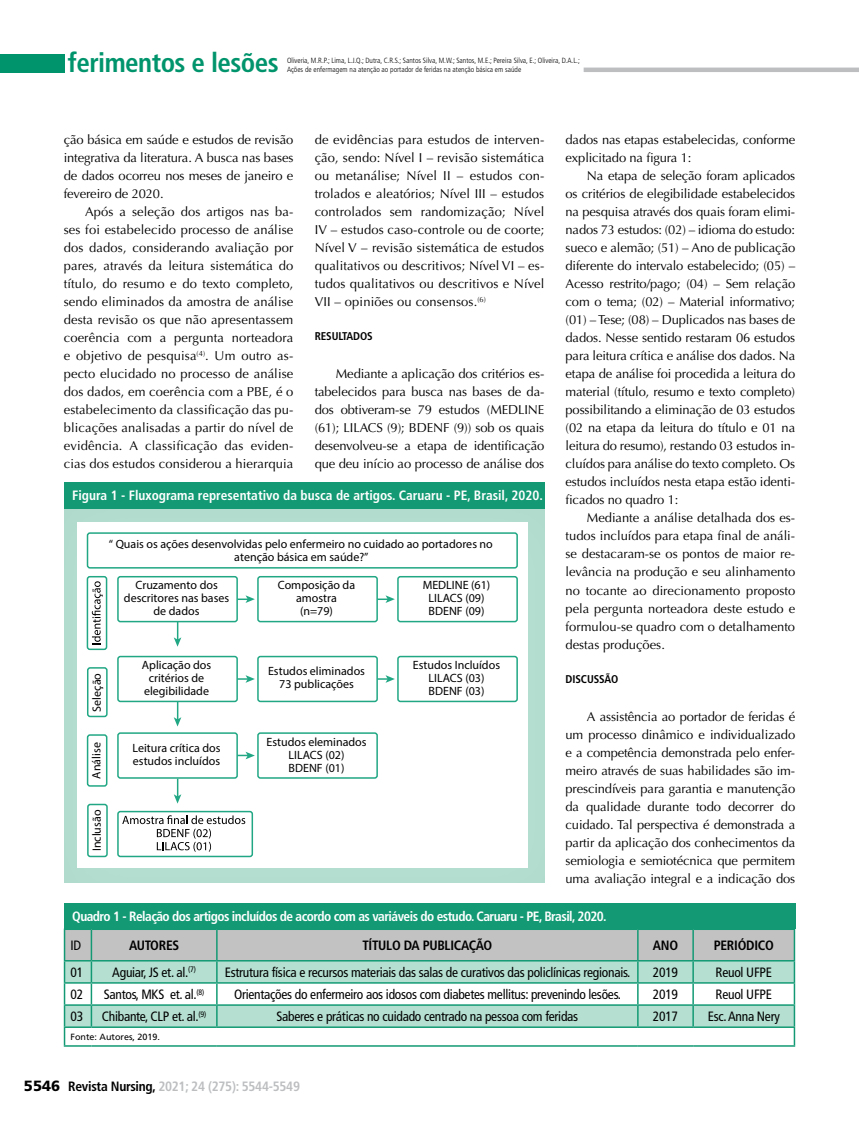
<style>
.page{position:relative;width:859px;height:1132px;background:#fff}
.page>*{position:absolute;margin:0;border:0;box-sizing:border-box;transform-origin:0 0}
.t1{font:700 condensed 27px "Frutiger LT Std";letter-spacing:-.02em;color:#00946c}
.t2{font:condensed 13.5px "Frutiger LT Std";letter-spacing:-.02em;color:#000}
.t3{font:700 condensed 13.5px "Frutiger LT Std";letter-spacing:-.04em;color:#fff}
.t4{font:700 condensed 13.5px "Frutiger LT Std";color:#fff}
.t5{font:700 condensed 13.5px "Frutiger LT Std";letter-spacing:-.02em;color:#bcbec0}
.t6{font:700 condensed 13.5px "Frutiger LT Std";letter-spacing:-.02em;color:#000}
.t7{font:12.9px/18px "Optima LT Std";letter-spacing:-.01em;color:#000;text-align:justify}
.t8{font:12px/13px "Myriad Pro";color:#000;text-align:center}
.t9{font:700 condensed 11.25px "Frutiger LT Std";letter-spacing:-.01em;color:#000}
.t10{font:9px "Frutiger LT Std";color:#000}
.t11{font:300 condensed 7.5px/9px "Frutiger LT Std";color:#000}
.s1{font-weight:900;font-stretch:normal;font-size:14.85px;color:#000}
.s2{color:#000}
</style>
<div class="page">
<div style="left:0;top:54px;width:65px;height:18px;background:#00946c"></div>
<hr style="left:584px;top:68px;width:275px;height:4px;background:#bcbec0">
<div style="left:60px;top:500px;width:485px;height:382px;background:#000;opacity:.03"></div>
<div style="left:64px;top:482px;width:480px;height:26px;background:#139a74"></div>
<div style="left:78px;top:522px;width:450px;height:345px;background:#fff"></div>
<div style="left:87px;top:575px;width:20px;height:75px;border:2px solid #21a784;border-radius:2px"></div>
<svg style="left:92px;top:581px;width:11px;height:63px"></svg>
<div style="left:87px;top:667px;width:21px;height:50px;border:2px solid #21a784;border-radius:2px"></div>
<div style="left:87px;top:734px;width:20px;height:52px;border:2px solid #21a784;border-radius:2px"></div>
<div style="left:87px;top:803px;width:21px;height:53px;border:2px solid #21a784;border-radius:2px"></div>
<svg style="left:174px;top:622px;width:7px;height:24px"></svg>
<div style="left:117px;top:575px;width:121px;height:47px;border:2px solid #21a784;border-radius:2px"></div>
<div style="left:257px;top:575px;width:121px;height:47px;border:2px solid #21a784;border-radius:2px"></div>
<div style="left:397px;top:575px;width:121px;height:47px;border:2px solid #21a784;border-radius:2px"></div>
<div style="left:87px;top:532px;width:431px;height:36px;border:2px solid #21a784;border-radius:2px"></div>
<svg style="left:237px;top:595px;width:18px;height:7px"></svg>
<svg style="left:377px;top:595px;width:18px;height:7px"></svg>
<svg style="left:174px;top:702px;width:7px;height:24px"></svg>
<div style="left:117px;top:655px;width:121px;height:47px;border:2px solid #21a784;border-radius:2px"></div>
<div style="left:257px;top:655px;width:121px;height:47px;border:2px solid #21a784;border-radius:2px"></div>
<div style="left:397px;top:655px;width:121px;height:47px;border:2px solid #21a784;border-radius:2px"></div>
<svg style="left:237px;top:675px;width:18px;height:7px"></svg>
<svg style="left:174px;top:778px;width:7px;height:25px"></svg>
<div style="left:117px;top:732px;width:121px;height:46px;border:2px solid #21a784;border-radius:2px"></div>
<div style="left:117px;top:810px;width:136px;height:46px;border:2px solid #21a784;border-radius:2px"></div>
<svg style="left:122px;top:815px;width:123px;height:36px"></svg>
<div style="left:257px;top:732px;width:121px;height:46px;border:2px solid #21a784;border-radius:2px"></div>
<svg style="left:237px;top:751px;width:18px;height:8px"></svg>
<svg style="left:377px;top:675px;width:18px;height:7px"></svg>
<svg style="left:64px;top:928px;width:731px;height:116px"></svg>
<hr style="left:64px;top:1044px;width:27px;height:2px;background:#139a74">
<hr style="left:91px;top:1044px;width:126px;height:2px;background:#139a74">
<hr style="left:217px;top:1044px;width:421px;height:2px;background:#139a74">
<hr style="left:638px;top:1044px;width:55px;height:2px;background:#139a74">
<hr style="left:693px;top:1044px;width:102px;height:2px;background:#139a74">
<div style="left:64px;top:902px;width:731px;height:26px;background:#139a74"></div>
<h1 class="t1" style="left:68px;top:47px;width:212px">ferimentos e lesões</h1>
<p class="t11" style="left:287px;top:56px;width:294px">Oliveria, M.R.P.; Lima, L.J.Q.; Dutra, C.R.S.; Santos Silva, M.W.; Santos, M.E.; Pereira Silva, E.; Oliveira, D.A.L.;<br>Ações de enfermagem na atenção ao portador de feridas na atenção básica em saúde</p>
<p class="t7" style="left:64px;top:131px;width:231px">ção básica em saúde e estudos de revisão integrativa da literatura. A busca nas bases de dados ocorreu nos meses de janeiro e fevereiro de 2020.</p>
<p class="t7" style="left:64px;top:203px;width:231px;text-indent:21px">Após a seleção dos artigos nas ba&shy;ses foi estabelecido processo de análise dos dados, considerando avaliação por pares, através da leitura sistemática do título, do resumo e do texto completo, sendo eliminados da amostra de análise desta revisão os que não apresentassem coerência com a pergunta norteadora e objetivo de pesquisa<sup>(4)</sup>. Um outro as&shy;pecto elucidado no processo de análise dos dados, em coerência com a PBE, é o estabelecimento da classificação das pu&shy;blicações analisadas a partir do nível de evidência. A classificação das eviden&shy;cias dos estudos considerou a hierarquia</p>
<p class="t7" style="left:315px;top:131px;width:231px">de evidências para estudos de interven&shy;ção, sendo: Nível I – revisão sistemática ou metanálise; Nível II – estudos con&shy;trolados e aleatórios; Nível III – estudos controlados sem randomização; Nível IV – estudos caso-controle ou de coorte; Nível V – revisão sistemática de estudos qualitativos ou descritivos; Nível VI – es&shy;tudos qualitativos ou descritivos e Nível VII – opiniões ou consensos.<sup>(6)</sup></p>
<p class="t9" style="left:315px;top:330px;width:60px">RESULTADOS</p>
<p class="t7" style="left:315px;top:365px;width:231px;text-indent:21px">Mediante a aplicação dos critérios es&shy;tabelecidos para busca nas bases de da&shy;dos obtiveram-se 79 estudos (MEDLINE (61); LILACS (9); BDENF (9)) sob os quais desenvolveu-se a etapa de identificação que deu início ao processo de análise dos</p>
<p class="t4" style="left:72px;top:487px;width:472px">Figura 1 - Fluxograma representativo da busca de artigos. Caruaru - PE, Brasil, 2020.</p>
<p class="t8" style="left:109px;top:536px;width:385px">“ Quais os ações desenvolvidas pelo enfermeiro no cuidado ao portadores no atenção básica em saúde?”</p>
<p class="t8" style="left:90px;top:711px;width:40px;rotate:-90deg">Seleção</p>
<p class="t8" style="left:90px;top:778px;width:38px;rotate:-90deg">Análise</p>
<p class="t8" style="left:90px;top:851px;width:43px;rotate:-90deg">Inclusão</p>
<p class="t8" style="left:124px;top:578px;width:107px">Cruzamento dos descritores nas bases de dados</p>
<p class="t8" style="left:278px;top:578px;width:79px">Composição da amostra<br>(n=79)</p>
<p class="t8" style="left:423px;top:578px;width:69px">MEDLINE (61)<br>LILACS (09)<br>BDENF (09)</p>
<p class="t8" style="left:142px;top:658px;width:71px">Aplicação dos critérios de elegibilidade</p>
<p class="t8" style="left:268px;top:664px;width:98px">Estudos eliminados<br>73 publicações</p>
<p class="t8" style="left:413px;top:658px;width:89px">Estudos Incluídos<br>LILACS (03)<br>BDENF (03)</p>
<p class="t8" style="left:133px;top:740px;width:89px;text-align:left">Leitura crítica dos estudos incluídos</p>
<p class="t8" style="left:266px;top:734px;width:102px">Estudos eleminados<br>LILACS (02)<br>BDENF (01)</p>
<p class="t7" style="left:566px;top:131px;width:231px">dados nas etapas estabelecidas, conforme explicitado na figura 1:</p>
<p class="t7" style="left:566px;top:167px;width:231px;text-indent:21px">Na etapa de seleção foram aplicados os critérios de elegibilidade estabelecidos na pesquisa através dos quais foram elimi&shy;nados 73 estudos: (02) – idioma do estudo: sueco e alemão; (51) – Ano de publicação diferente do intervalo estabelecido; (05) – Acesso restrito/pago; (04) – Sem relação com o tema; (02) – Material informativo; (01) – Tese; (08) – Duplicados nas bases de dados. Nesse sentido restaram 06 estudos para leitura crítica e análise dos dados. Na etapa de análise foi procedida a leitura do material (título, resumo e texto completo) possibilitando a eliminação de 03 estudos (02 na etapa da leitura do título e 01 na leitura do resumo), restando 03 estudos in&shy;cluídos para análise do texto completo. Os estudos incluídos nesta etapa estão identi&shy;ficados no quadro 1:</p>
<p class="t7" style="left:566px;top:509px;width:231px;text-indent:21px">Mediante a análise detalhada dos es&shy;tudos incluídos para etapa final de análi&shy;se destacaram-se os pontos de maior re&shy;levância na produção e seu alinhamento no tocante ao direcionamento proposto pela pergunta norteadora deste estudo e formulou-se quadro com o detalhamento destas produções.</p>
<p class="t9" style="left:566px;top:672px;width:54px">DISCUSSÃO</p>
<p class="t7" style="left:566px;top:707px;width:231px;text-indent:21px">A assistência ao portador de feridas é um processo dinâmico e individualizado e a competência demonstrada pelo enfer&shy;meiro através de suas habilidades são im&shy;prescindíveis para garantia e manutenção da qualidade durante todo decorrer do cuidado. Tal perspectiva é demonstrada a partir da aplicação dos conhecimentos da semiologia e semiotécnica que permitem uma avaliação integral e a indicação dos</p>
<p class="t3" style="left:72px;top:908px;width:536px">Quadro 1 - Relação dos artigos incluídos de acordo com as variáveis do estudo. Caruaru - PE, Brasil, 2020.</p>
<p class="t2" style="left:71px;top:937px;width:12px">ID</p>
<p class="t6" style="left:129px;top:937px;width:52px">AUTORES</p>
<p class="t6" style="left:362px;top:937px;width:131px">TÍTULO DA PUBLICAÇÃO</p>
<p class="t6" style="left:653px;top:937px;width:27px">ANO</p>
<p class="t6" style="left:714px;top:937px;width:62px">PERIÓDICO</p>
<p class="t2" style="left:71px;top:964px;width:14px">01</p>
<p class="t2" style="left:112px;top:964px;width:85px">Aguiar, JS et. al.<sup>(7)</sup></p>
<p class="t2" style="left:225px;top:964px;width:407px">Estrutura física e recursos materiais das salas de curativos das policlínicas regionais.</p>
<p class="t2" style="left:653px;top:964px;width:27px">2019</p>
<p class="t2" style="left:716px;top:964px;width:58px">Reuol UFPE</p>
<p class="t2" style="left:71px;top:986px;width:14px">02</p>
<p class="t2" style="left:104px;top:986px;width:102px">Santos, MKS et. al.<sup>(8)</sup></p>
<p class="t2" style="left:234px;top:986px;width:389px">Orientações do enfermeiro aos idosos com diabetes mellitus: prevenindo lesões.</p>
<p class="t2" style="left:653px;top:986px;width:27px">2019</p>
<p class="t2" style="left:716px;top:986px;width:58px">Reuol UFPE</p>
<p class="t2" style="left:71px;top:1008px;width:14px">03</p>
<p class="t2" style="left:102px;top:1008px;width:106px">Chibante, CLP et. al.<sup>(9)</sup></p>
<p class="t2" style="left:276px;top:1008px;width:303px">Saberes e práticas no cuidado centrado na pessoa com feridas</p>
<p class="t2" style="left:653px;top:1008px;width:27px">2017</p>
<p class="t2" style="left:708px;top:1008px;width:74px">Esc. Anna Nery</p>
<p class="t10" style="left:71px;top:1031px;width:91px">Fonte: Autores, 2019.</p>
<p class="t5" style="left:24px;top:1077px;width:277px"><span class="s1">5546</span> <span class="s2">Revista Nursing,</span> 2021; 24 (275): 5544-5549</p>
</div>
